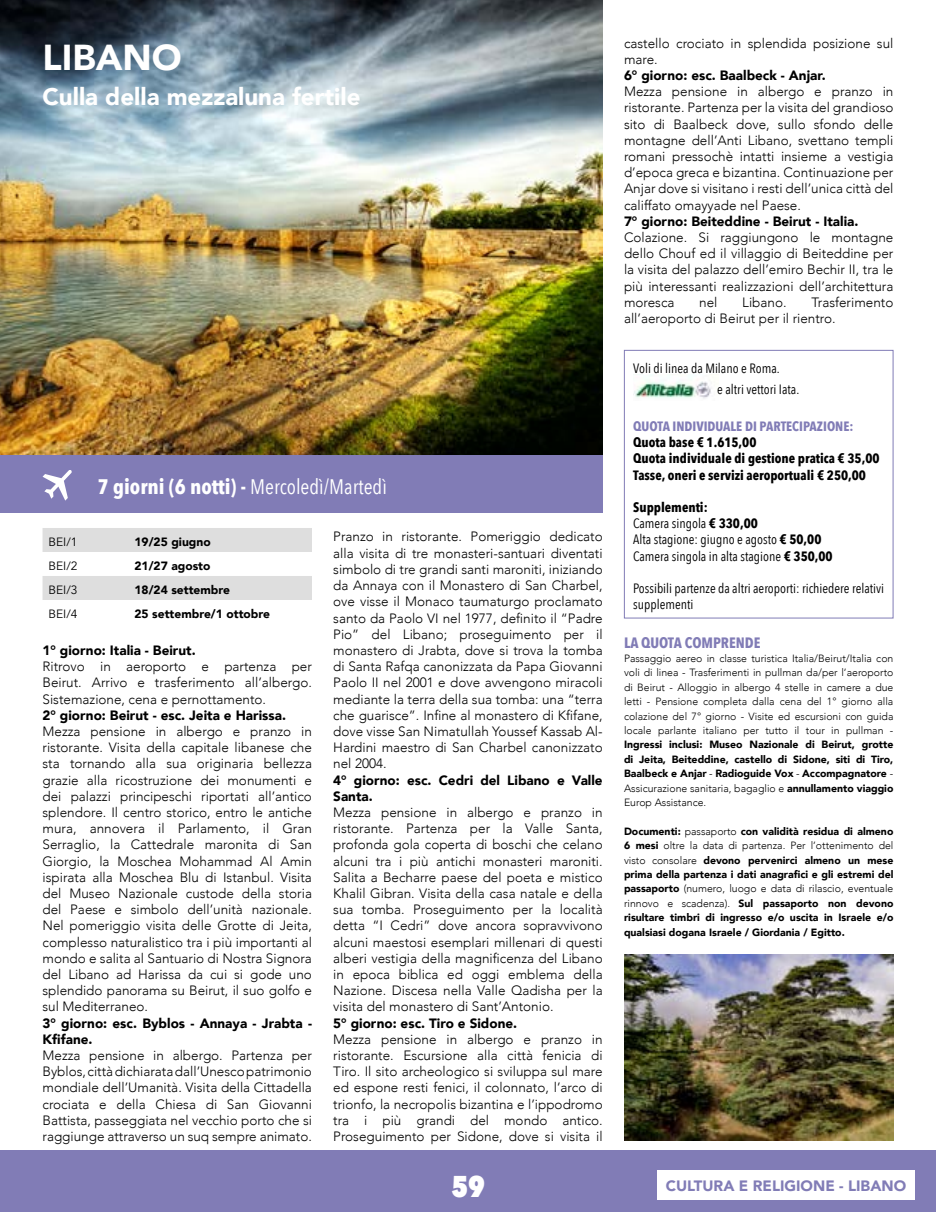
<style>
.page{position:relative;width:936px;height:1212px;background:#fff}
.page>*{position:absolute;margin:0;border:0;box-sizing:border-box;transform-origin:0 0}
.t1{font:900 36px "Avenir";color:#fff}
.t2{font:800 30px "Avenir Next Condensed";color:#fff}
.t3{font:900 24px "Avenir";color:#fff}
.t4{font:21px "Avenir Next Condensed";color:#fff}
.t5{font:900 15px "Avenir";color:#817cb6}
.t6{font:700 15px "Avenir Next Condensed";color:#817cb6}
.t7{font:300 13.5px/16.2px "Avenir";color:#000;text-align:justify}
.t8{font:900 13.5px/16.2px "Avenir";color:#000}
.t9{font:13.5px/16.2px "Avenir Next Condensed";color:#000}
.t10{font:700 13.5px/16.2px "Avenir Next Condensed";color:#000}
.t11{font:700 13.5px "Avenir Next Condensed";color:#817cb6}
.t12{font:900 12px "Avenir";color:#000}
.t13{font:12px "Avenir";color:#000}
.t14{font:900 10.5px/14.4px "Avenir";color:#000;text-align:justify}
.t15{font:300 10.5px/14.4px "Avenir";color:#000;text-align:justify}
.s1{font-weight:700}
.s2{font-weight:300}
</style>
<div class="page">
<div style="left:0;top:1150px;width:935px;height:62px;background:#817cb6"></div>
<div style="left:657px;top:1170px;width:257px;height:30px;background:#fff"></div>
<img style="left:633px;top:374px;width:83px;height:25px">
<div style="left:624px;top:350px;width:269px;height:268px;border:1px solid #817cb6"></div>
<img style="left:0;top:0;width:602px;height:456px">
<div style="left:0;top:456px;width:602px;height:57px;background:#817cb6"></div>
<svg style="left:43px;top:470px;width:29px;height:31px"></svg>
<svg style="left:43px;top:528px;width:269px;height:72px"></svg>
<img style="left:624px;top:954px;width:269px;height:187px">
<h1 class="t1" style="left:43px;top:27px;width:141px">LIBANO</h1>
<h3 class="t3" style="left:43px;top:76px;width:319px">Culla della mezzaluna fertile</h3>
<h3 class="t4" style="left:98px;top:468px;width:291px"><span class="s1">7 giorni (6 notti) -</span> Mercoledì/Martedì</h3>
<p class="t13" style="left:49px;top:535px;width:30px">BEI/1</p>
<p class="t12" style="left:134px;top:531px;width:78px">19/25 giugno</p>
<p class="t13" style="left:49px;top:559px;width:30px">BEI/2</p>
<p class="t12" style="left:134px;top:555px;width:77px">21/27 agosto</p>
<p class="t13" style="left:49px;top:583px;width:30px">BEI/3</p>
<p class="t12" style="left:134px;top:579px;width:97px">18/24 settembre</p>
<p class="t13" style="left:49px;top:607px;width:30px">BEI/4</p>
<p class="t12" style="left:134px;top:603px;width:137px">25 settembre/1 ottobre</p>
<p class="t8" style="left:43px;top:642px;width:155px">1° giorno: Italia - Beirut.</p>
<p class="t7" style="left:43px;top:658px;width:271px">Ritrovo in aeroporto e partenza per Beirut. Arrivo e trasferimento all’albergo.<br>Sistemazione, cena e pernottamento.</p>
<p class="t8" style="left:43px;top:706px;width:245px">2° giorno: Beirut - esc. Jeita e Harissa.</p>
<p class="t7" style="left:43px;top:723px;width:271px">Mezza pensione in albergo e pranzo in ristorante. Visita della capitale libanese che sta tornando alla sua originaria bellezza grazie alla ricostruzione dei monumenti e dei palazzi principeschi riportati all’antico splendore. Il centro storico, entro le antiche mura, annovera il Parlamento, il Gran Serraglio, la Cattedrale maronita di San Giorgio, la Moschea Mohammad Al Amin ispirata alla Moschea Blu di Istanbul. Visita del Museo Nazionale custode della storia del Paese e simbolo dell’unità nazionale.<br>Nel pomeriggio visita delle Grotte di Jeita, complesso naturalistico tra i più importanti al mondo e salita al Santuario di Nostra Signora del Libano ad Harissa da cui si gode uno splendido panorama su Beirut, il suo golfo e sul Mediterraneo.</p>
<p class="t8" style="left:43px;top:1014px;width:271px">3° giorno: esc. Byblos - Annaya - Jrabta -<br>Kfifane.</p>
<p class="t7" style="left:43px;top:1047px;width:271px">Mezza pensione in albergo. Partenza per Byblos, città dichiarata dall’Unesco patrimonio mondiale dell’Umanità. Visita della Cittadella crociata e della Chiesa di San Giovanni Battista, passeggiata nel vecchio porto che si raggiunge attraverso un suq sempre animato.</p>
<p class="t7" style="left:333px;top:529px;width:271px">Pranzo in ristorante. Pomeriggio dedicato alla visita di tre monasteri-santuari diventati simbolo di tre grandi santi maroniti, iniziando da Annaya con il Monastero di San Charbel, ove visse il Monaco taumaturgo proclamato santo da Paolo VI nel 1977, definito il “Padre Pio” del Libano; proseguimento per il monastero di Jrabta, dove si trova la tomba di Santa Rafqa canonizzata da Papa Giovanni Paolo II nel 2001 e dove avvengono miracoli mediante la terra della sua tomba: una “terra che guarisce”. Infine al monastero di Kfifane, dove visse San Nimatullah Youssef Kassab Al-Hardini maestro di San Charbel canonizzato nel 2004.</p>
<p class="t8" style="left:333px;top:771px;width:271px">4° giorno: esc. Cedri del Libano e Valle<br>Santa.</p>
<p class="t7" style="left:333px;top:804px;width:271px">Mezza pensione in albergo e pranzo in ristorante. Partenza per la Valle Santa, profonda gola coperta di boschi che celano alcuni tra i più antichi monasteri maroniti.<br>Salita a Becharre paese del poeta e mistico Khalil Gibran. Visita della casa natale e della sua tomba. Proseguimento per la località detta “I Cedri” dove ancora sopravvivono alcuni maestosi esemplari millenari di questi alberi vestigia della magnificenza del Libano in epoca biblica ed oggi emblema della Nazione. Discesa nella Valle Qadisha per la visita del monastero di Sant’Antonio.</p>
<p class="t8" style="left:333px;top:1014px;width:185px">5° giorno: esc. Tiro e Sidone.</p>
<p class="t7" style="left:333px;top:1031px;width:271px">Mezza pensione in albergo e pranzo in ristorante. Escursione alla città fenicia di Tiro. Il sito archeologico si sviluppa sul mare ed espone resti fenici, il colonnato, l’arco di trionfo, la necropolis bizantina e l’ippodromo tra i più grandi del mondo antico.<br>Proseguimento per Sidone, dove si visita il</p>
<p class="t7" style="left:624px;top:35px;width:271px">castello crociato in splendida posizione sul mare.</p>
<p class="t8" style="left:624px;top:67px;width:203px">6° giorno: esc. Baalbeck - Anjar.</p>
<p class="t7" style="left:624px;top:83px;width:271px">Mezza pensione in albergo e pranzo in ristorante. Partenza per la visita del grandioso sito di Baalbeck dove, sullo sfondo delle montagne dell’Anti Libano, svettano templi romani pressochè intatti insieme a vestigia d’epoca greca e bizantina. Continuazione per Anjar dove si visitano i resti dell’unica città del califfato omayyade nel Paese.</p>
<p class="t8" style="left:624px;top:213px;width:236px">7° giorno: Beiteddine - Beirut - Italia.</p>
<p class="t7" style="left:624px;top:229px;width:271px">Colazione. Si raggiungono le montagne dello Chouf ed il villaggio di Beiteddine per la visita del palazzo dell’emiro Bechir II, tra le più interessanti realizzazioni dell’architettura moresca</p>
<p class="t7" style="left:624px;top:294px;width:271px;text-indent:187px">Trasferimento all’aeroporto di Beirut per il rientro.</p>
<p class="t7" style="left:699px;top:294px;width:20px">nel</p>
<p class="t7" style="left:742px;top:294px;width:46px">Libano.</p>
<p class="t9" style="left:717px;top:357px;width:83px;line-height:21px;text-indent:-84px">Voli di linea da Milano e Roma.<br>e altri vettori Iata.</p>
<p class="t11" style="left:633px;top:418px;width:222px">QUOTA INDIVIDUALE DI PARTECIPAZIONE:</p>
<p class="t10" style="left:633px;top:434px;width:248px">Quota base € 1.615,00<br>Quota individuale di gestione pratica € 35,00<br>Tasse, oneri e servizi aeroportuali € 250,00</p>
<p class="t9" style="left:633px;top:498px;width:201px"><span class="s1">Supplementi:<br></span>Camera singola <span class="s1">€ 330,00<br></span>Alta stagione: giugno e agosto <span class="s1">€ 50,00<br></span>Camera singola in alta stagione <span class="s1">€ 350,00</span></p>
<p class="t9" style="left:633px;top:579px;width:252px">Possibili partenze da altri aeroporti: richiedere relativi supplementi</p>
<p class="t6" style="left:624px;top:633px;width:138px">LA QUOTA COMPRENDE</p>
<p class="t15" style="left:624px;top:651px;width:271px">Passaggio aereo in classe turistica Italia/Beirut/Italia con voli di linea - Trasferimenti in pullman da/per l’aeroporto di Beirut - Alloggio in albergo 4 stelle in camere a due letti - Pensione completa dalla cena del 1° giorno alla colazione del 7° giorno - Visite ed escursioni con guida locale parlante italiano per tutto il tour in pullman -</p>
<p class="t14" style="left:624px;top:737px;width:271px">Ingressi inclusi: Museo Nazionale di Beirut, grotte di Jeita, Beiteddine, castello di Sidone, siti di Tiro, Baalbeck e Anjar <span class="s2">-</span> Radioguide Vox <span class="s2">-</span> Accompagnatore <span class="s2">- Assicurazione sanitaria, bagaglio e</span> annullamento viaggio <span class="s2">Europ Assistance.</span></p>
<p class="t14" style="left:624px;top:823px;width:271px">Documenti: <span class="s2">passaporto</span> con validità residua di almeno 6 mesi <span class="s2">oltre la data di partenza. Per l’ottenimento del visto consolare</span> devono pervenirci almeno un mese prima della partenza i dati anagrafici e gli estremi del passaporto <span class="s2">(numero, luogo e data di rilascio, eventuale rinnovo e scadenza).</span> Sul passaporto non devono risultare timbri di ingresso e/o uscita in Israele e/o qualsiasi dogana Israele / Giordania / Egitto.</p>
<h2 class="t2" style="left:451px;top:1167px;width:35px">59</h2>
<p class="t5" style="left:665px;top:1173px;width:242px">CULTURA E RELIGIONE - LIBANO</p>
</div>
